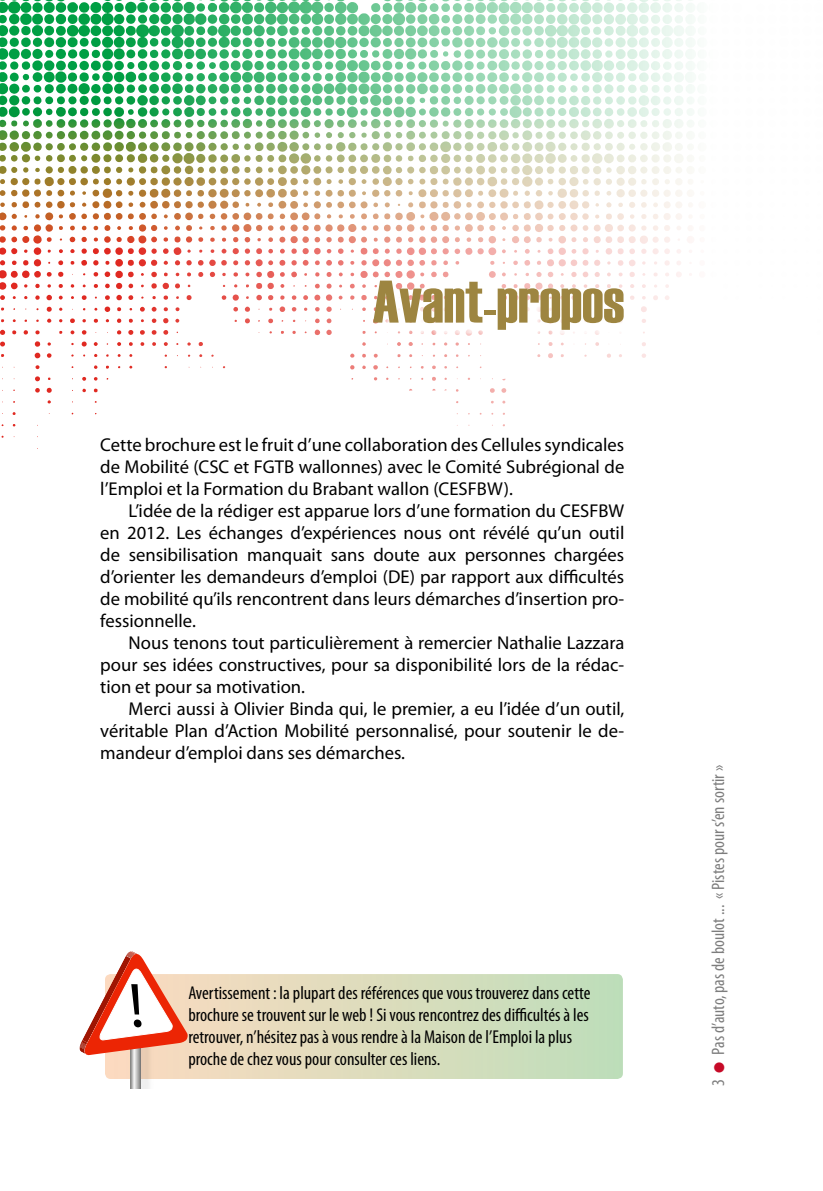
<style>
.page{position:relative;width:823px;height:1191px;background:#fff}
.page>*{position:absolute;margin:0;border:0;box-sizing:border-box;transform-origin:0 0}
.t1{font:60px "Haettenschweiler";color:#9d8540}
.txt_courant{font:18.6px/22px "Myriad Pro";color:#000;text-align:justify}
.txt_courant-2{font:condensed 18.6px/22px "Myriad Pro";color:#000}
.txt_courant_1{font:18.6px/22px "Myriad Pro";color:#000;text-align:justify}
.t2{font:condensed 18px "Myriad Pro";color:#7d7d7d}
.s1{color:#c60a27}
</style>
<div class="page">
<svg style="left:48px;top:400px;width:3px;height:4px"></svg>
<svg style="left:501px;top:388px;width:5px;height:5px"></svg>
<svg style="left:490px;top:388px;width:5px;height:5px"></svg>
<svg style="left:47px;top:388px;width:5px;height:5px"></svg>
<svg style="left:35px;top:388px;width:5px;height:5px"></svg>
<svg style="left:94px;top:388px;width:3px;height:4px"></svg>
<svg style="left:82px;top:389px;width:4px;height:3px"></svg>
<svg style="left:35px;top:376px;width:5px;height:5px"></svg>
<svg style="left:432px;top:377px;width:4px;height:4px"></svg>
<svg style="left:82px;top:377px;width:4px;height:4px"></svg>
<svg style="left:94px;top:377px;width:3px;height:4px"></svg>
<svg style="left:374px;top:377px;width:3px;height:4px"></svg>
<svg style="left:373px;top:365px;width:4px;height:5px"></svg>
<svg style="left:350px;top:365px;width:4px;height:5px"></svg>
<svg style="left:362px;top:365px;width:4px;height:4px"></svg>
<svg style="left:35px;top:365px;width:4px;height:4px"></svg>
<svg style="left:94px;top:365px;width:4px;height:4px"></svg>
<svg style="left:34px;top:353px;width:7px;height:5px"></svg>
<svg style="left:548px;top:353px;width:5px;height:5px"></svg>
<svg style="left:641px;top:353px;width:4px;height:5px"></svg>
<svg style="left:607px;top:353px;width:4px;height:5px"></svg>
<svg style="left:350px;top:353px;width:4px;height:5px"></svg>
<svg style="left:47px;top:353px;width:4px;height:5px"></svg>
<svg style="left:373px;top:354px;width:4px;height:4px"></svg>
<svg style="left:397px;top:354px;width:4px;height:3px"></svg>
<svg style="left:35px;top:341px;width:5px;height:6px"></svg>
<svg style="left:81px;top:341px;width:6px;height:5px"></svg>
<svg style="left:0;top:341px;width:5px;height:5px"></svg>
<svg style="left:198px;top:342px;width:5px;height:5px"></svg>
<svg style="left:164px;top:342px;width:4px;height:4px"></svg>
<svg style="left:117px;top:342px;width:4px;height:4px"></svg>
<svg style="left:94px;top:342px;width:4px;height:4px"></svg>
<svg style="left:362px;top:342px;width:4px;height:4px"></svg>
<svg style="left:152px;top:342px;width:4px;height:4px"></svg>
<svg style="left:140px;top:342px;width:4px;height:4px"></svg>
<svg style="left:129px;top:342px;width:4px;height:4px"></svg>
<svg style="left:47px;top:342px;width:4px;height:4px"></svg>
<svg style="left:326px;top:330px;width:5px;height:5px"></svg>
<svg style="left:0;top:330px;width:5px;height:5px"></svg>
<svg style="left:163px;top:330px;width:5px;height:5px"></svg>
<svg style="left:128px;top:330px;width:5px;height:5px"></svg>
<svg style="left:151px;top:330px;width:6px;height:5px"></svg>
<svg style="left:140px;top:330px;width:5px;height:5px"></svg>
<svg style="left:82px;top:330px;width:4px;height:5px"></svg>
<svg style="left:117px;top:330px;width:4px;height:5px"></svg>
<svg style="left:23px;top:330px;width:5px;height:5px"></svg>
<svg style="left:70px;top:330px;width:4px;height:4px"></svg>
<svg style="left:35px;top:330px;width:5px;height:4px"></svg>
<svg style="left:12px;top:330px;width:4px;height:5px"></svg>
<svg style="left:362px;top:331px;width:4px;height:3px"></svg>
<svg style="left:373px;top:318px;width:5px;height:6px"></svg>
<svg style="left:326px;top:318px;width:5px;height:5px"></svg>
<svg style="left:245px;top:318px;width:5px;height:5px"></svg>
<svg style="left:163px;top:318px;width:5px;height:6px"></svg>
<svg style="left:314px;top:318px;width:6px;height:17px"></svg>
<svg style="left:268px;top:319px;width:5px;height:4px"></svg>
<svg style="left:642px;top:319px;width:4px;height:4px"></svg>
<svg style="left:152px;top:318px;width:4px;height:5px"></svg>
<svg style="left:70px;top:318px;width:5px;height:5px"></svg>
<svg style="left:117px;top:318px;width:4px;height:5px"></svg>
<svg style="left:47px;top:318px;width:4px;height:5px"></svg>
<svg style="left:175px;top:319px;width:4px;height:4px"></svg>
<svg style="left:128px;top:319px;width:5px;height:4px"></svg>
<svg style="left:93px;top:319px;width:5px;height:4px"></svg>
<svg style="left:82px;top:319px;width:4px;height:3px"></svg>
<svg style="left:47px;top:307px;width:5px;height:5px"></svg>
<svg style="left:1px;top:307px;width:4px;height:4px"></svg>
<svg style="left:0;top:0;width:83px;height:300px"></svg>
<svg style="left:509px;top:0;width:183px;height:312px"></svg>
<svg style="left:83px;top:0;width:426px;height:312px"></svg>
<div style="left:378px;top:286px;width:262px;height:61px;background:#fff"></div>
<svg style="left:105px;top:974px;width:517px;height:105px;background:#d9dcbc"></svg>
<img style="left:140px;top:1055px;width:14px;height:34px">
<svg style="left:130px;top:1055px;width:10px;height:34px"></svg>
<svg style="left:79px;top:951px;width:109px;height:104px"></svg>
<p class="t1" style="left:372px;top:267px;width:253px">Avant-propos</p>
<p class="txt_courant_1" style="left:100px;top:433px;width:525px">Cette brochure est le fruit d’une collaboration des Cellules syndicales de Mobilité (CSC et FGTB wallonnes) avec le Comité Subrégional de l’Emploi et la Formation du Brabant wallon (CESFBW).</p>
<p class="txt_courant" style="left:100px;top:499px;width:525px;text-indent:28px">L’idée de la rédiger est apparue lors d’une formation du CESFBW en 2012. Les échanges d’expériences nous ont révélé qu’un outil de sensibilisation manquait sans doute aux personnes chargées d’orienter les demandeurs d’emploi (DE) par rapport aux difficultés de mobilité qu’ils rencontrent dans leurs démarches d’insertion pro&shy;fessionnelle.</p>
<p class="txt_courant" style="left:100px;top:631px;width:525px;text-indent:28px">Nous tenons tout particulièrement à remercier Nathalie Lazzara pour ses idées constructives, pour sa disponibilité lors de la rédac&shy;tion et pour sa motivation.</p>
<p class="txt_courant" style="left:100px;top:697px;width:525px;text-indent:28px">Merci aussi à Olivier Binda qui, le premier, a eu l’idée d’un outil, véritable Plan d’Action Mobilité personnalisé, pour soutenir le de&shy;mandeur d’emploi dans ses démarches.</p>
<p class="txt_courant-2" style="left:188px;top:982px;width:403px">Avertissement : la plupart des références que vous trouverez dans cette brochure se trouvent sur le web ! Si vous rencontrez des difficultés à les retrouver, n’hésitez pas à vous rendre à la Maison de l’Emploi la plus proche de chez vous pour consulter ces liens.</p>
<p class="t2" style="left:706px;top:1086px;width:323px;rotate:-90deg">3 <span class="s1">●</span> Pas d’auto, pas de boulot ... « Pistes pour s’en sortir »</p>
</div>
